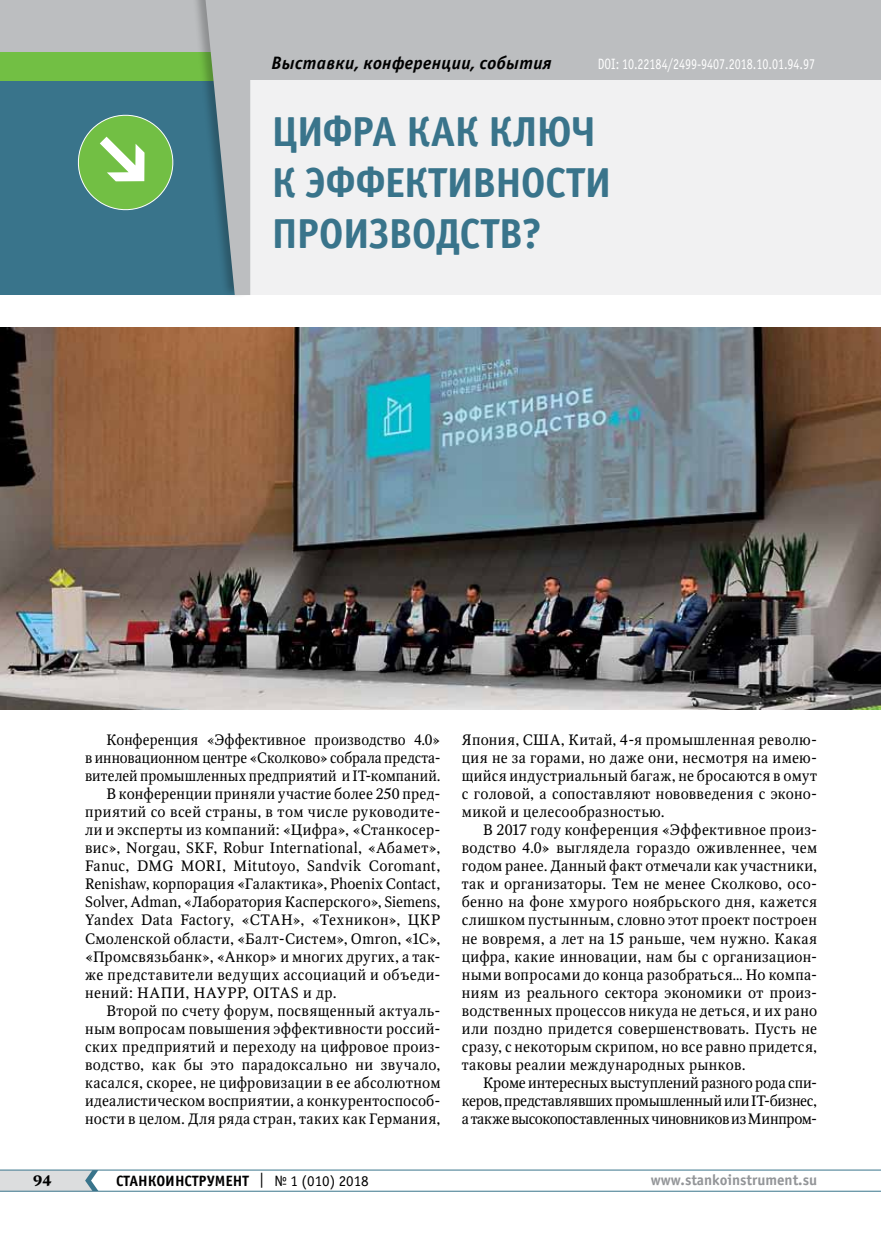
<style>
.page{position:relative;width:881px;height:1234px;background:#fff}
.page>*{position:absolute;margin:0;border:0;box-sizing:border-box;transform-origin:0 0}
.t1{font:700 42px/51px "Officina Sans C";letter-spacing:-.015em;color:#39748b}
.t2{font:italic 700 18px "Officina Sans C";letter-spacing:.015em;color:#000}
.t3{font:15px/18px "Octava";letter-spacing:.02em;color:#000;text-align:justify}
.t4{font:15px "Octava";letter-spacing:.04em;color:#000}
.t5{font:15px "Octava";color:#000}
.t6{font:15px "Officina Sans C";color:#fff;scale:.8 1}
.t7{font:700 15px "Officina Sans C";color:#000}
.t8{font:700 15px "Officina Sans C";color:#939598}
.t9{font:700 15px "Octava";color:#000}
.s1{font-weight:400}
</style>
<div class="page">
<hr style="left:0;top:1190px;width:880px;height:1px;background:#39748b">
<hr style="left:0;top:1169px;width:880px;height:1px;background:#39748b">
<svg style="left:0;top:1169px;width:98px;height:21px;background:#cdd4d7"></svg>
<div style="left:0;top:0;width:880px;height:81px;background:#bcbec0"></div>
<div style="left:214px;top:81px;width:666px;height:214px;background:#f1f1f2"></div>
<div style="left:0;top:74px;width:236px;height:221px;background:#39748b"></div>
<svg style="left:77px;top:114px;width:97px;height:97px"></svg>
<div style="left:0;top:52px;width:222px;height:29px;background:#72bf44"></div>
<div style="left:190px;top:0;width:61px;height:298px;background:#000;opacity:.25"></div>
<svg style="left:205px;top:0;width:45px;height:295px"></svg>
<img style="left:0;top:327px;width:880px;height:382px">
<p class="t2" style="left:271px;top:53px;width:282px">Выставки, конференции, события</p>
<p class="t6" style="left:597px;top:56px;width:273px">DOI: 10.22184/2499-9407.2018.10.01.94.97</p>
<h1 class="t1" style="left:271px;top:107px;width:341px">Цифра как ключ к эффективности производств?</h1>
<p class="t3" style="left:106px;top:731px;width:335px">Конференция «Эффективное производство 4.0»</p>
<p class="t5" style="left:85px;top:748px;width:357px">в инновационном центре «Сколково» собрала предста-</p>
<p class="t3" style="left:85px;top:767px;width:357px">вителей промышленных предприятий и IT-компаний.</p>
<p class="t3" style="left:106px;top:785px;width:335px">В конференции приняли участие более 250 пред-</p>
<p class="t4" style="left:85px;top:802px;width:357px">приятий со всей страны, в том числе руководите-</p>
<p class="t3" style="left:85px;top:821px;width:357px">ли и эксперты из компаний: «Цифра», «Станкосер-</p>
<p class="t3" style="left:85px;top:839px;width:356px">вис», Norgau, SKF, Robur International, «Абамет»,</p>
<p class="t3" style="left:85px;top:857px;width:357px">Fanuc, DMG MORI, Mitutoyo, Sandvik Coromant,</p>
<p class="t3" style="left:85px;top:875px;width:357px">Renishaw, корпорация «Галактика», Phoenix Contact,</p>
<p class="t5" style="left:85px;top:892px;width:357px">Solver, Adman, «Лаборатория Касперского», Siemens,</p>
<p class="t3" style="left:85px;top:911px;width:356px">Yandex Data Factory, «СТАН», «Техникон», ЦКР</p>
<p class="t3" style="left:85px;top:929px;width:357px">Смоленской области, «Балт-Систем», Omron, «1C»,</p>
<p class="t3" style="left:85px;top:947px;width:357px">«Промсвязьбанк», «Анкор» и многих других, а так-</p>
<p class="t4" style="left:85px;top:964px;width:357px">же представители ведущих ассоциаций и объеди-</p>
<p class="t4" style="left:85px;top:982px;width:253px">нений: НАПИ, НАУРР, OITAS и др.</p>
<p class="t3" style="left:106px;top:1001px;width:335px">Второй по счету форум, посвященный актуаль-</p>
<p class="t3" style="left:85px;top:1019px;width:357px">ным вопросам повышения эффективности россий-</p>
<p class="t3" style="left:85px;top:1037px;width:357px">ских предприятий и переходу на цифровое произ-</p>
<p class="t3" style="left:85px;top:1055px;width:357px">водство, как бы это парадоксально ни звучало,</p>
<p class="t3" style="left:85px;top:1073px;width:357px">касался, скорее, не цифровизации в ее абсолютном</p>
<p class="t3" style="left:85px;top:1091px;width:357px">идеалистическом восприятии, а конкурентоспособ-</p>
<p class="t3" style="left:85px;top:1109px;width:356px">ности в целом. Для ряда стран, таких как Германия,</p>
<p class="t3" style="left:461px;top:731px;width:357px">Япония, США, Китай, 4-я промышленная револю&shy;ция не за горами, но даже они, несмотря на имею&shy;щийся индустриальный багаж, не бросаются в омут с головой, а сопоставляют нововведения с эконо&shy;микой и целесообразностью.</p>
<p class="t3" style="left:461px;top:821px;width:357px;text-indent:21px">В 2017 году конференция «Эффективное произ&shy;водство 4.0» выглядела гораздо оживленнее, чем годом ранее. Данный факт отмечали как участники, так и организаторы. Тем не менее Сколково, осо&shy;бенно на фоне хмурого ноябрьского дня, кажется слишком пустынным, словно этот проект построен не вовремя, а лет на 15 раньше, чем нужно. Какая цифра, какие инновации, нам бы с организацион&shy;ными вопросами до конца разобраться… Но компа&shy;ниям из реального сектора экономики от произ&shy;водственных процессов никуда не деться, и их рано или поздно придется совершенствовать. Пусть не сразу, с некоторым скрипом, но все равно придется, таковы реалии международных рынков.</p>
<p class="t3" style="left:461px;top:1073px;width:357px;text-indent:21px">Кроме интересных выступлений разного рода спи&shy;керов, представлявших промышленный или IT-бизнес, а также высокопоставленных чиновников из Минпром-</p>
<p class="t9" style="left:33px;top:1170px;width:20px">94</p>
<p class="t7" style="left:116px;top:1171px;width:254px">СТАНКОИНСТРУМЕНТ <span class="s1">| № 1 (010) 2018</span></p>
<p class="t8" style="left:650px;top:1171px;width:168px">www.stankoinstrument.su</p>
</div>
